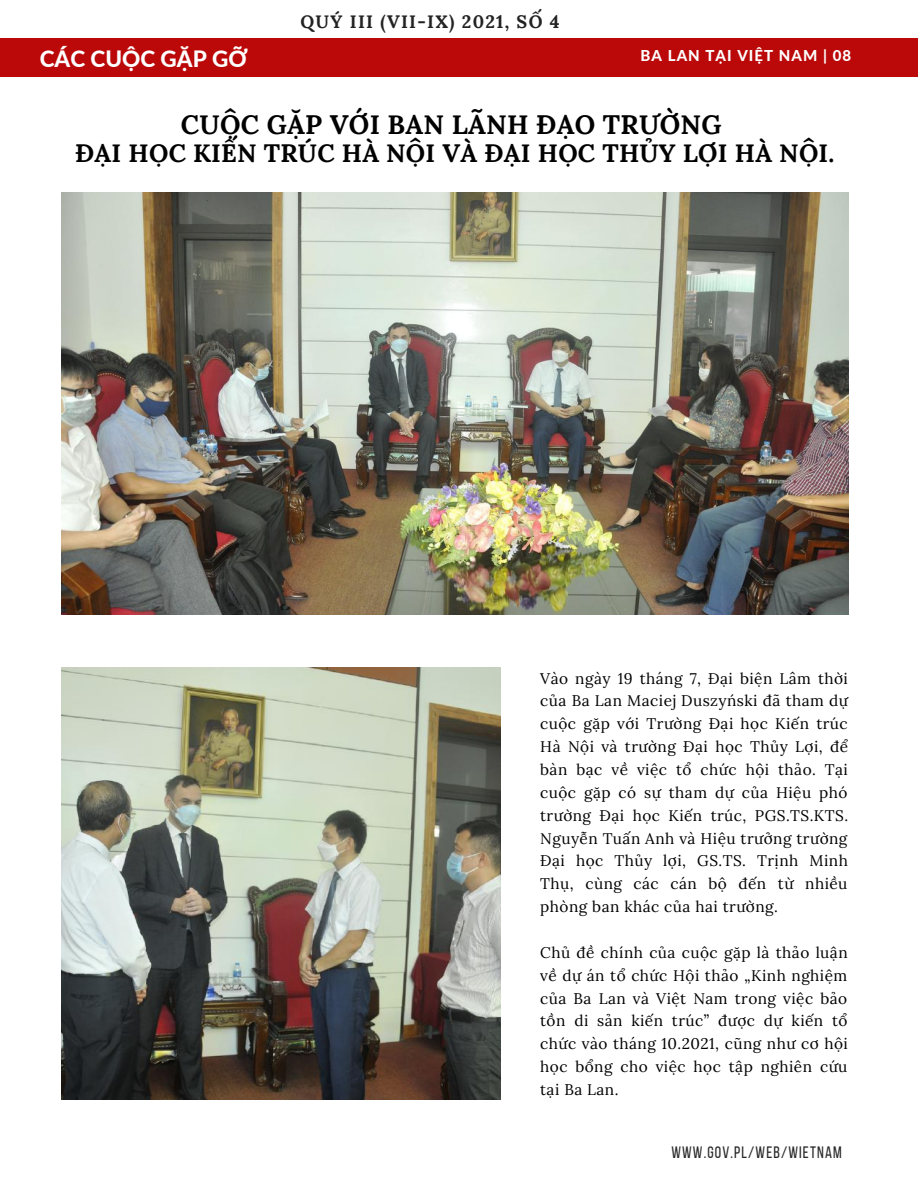
<style>
.page{position:relative;width:918px;height:1188px;background:#fff}
.page>*{position:absolute;margin:0;border:0;box-sizing:border-box;transform-origin:0 0}
.t1{font:700 26.7px "Lora";letter-spacing:.01em;color:#000}
.t2{font:700 25.2px "Lora";letter-spacing:.01em;color:#000}
.t3{font:800 22.5px "Lato";color:#fff}
.t4{font:700 18px "Lora";letter-spacing:.07em;color:#222}
.t5{font:16.5px "Bebas Neue";letter-spacing:.07em;color:#282828}
.t6{font:15.45px/22.8px "Lora";letter-spacing:.03em;color:#000;text-align:justify}
.t7{font:800 15px "Lato";letter-spacing:.07em;color:#fff}
</style>
<div class="page">
<img style="left:61px;top:193px;width:788px;height:422px">
<img style="left:61px;top:668px;width:440px;height:432px">
<div style="left:0;top:38px;width:918px;height:39px;background:#bb0808"></div>
<p class="t4" style="left:300px;top:10px;width:261px">QUÝ III (VII-IX) 2021, SỐ 4</p>
<h3 class="t3" style="left:40px;top:45px;width:210px">CÁC CUỘC GẶP GỠ</h3>
<p class="t7" style="left:641px;top:47px;width:212px">BA LAN TẠI VIỆT NAM | 08</p>
<h1 class="t1" style="left:181px;top:107px;width:542px">CUỘC GẶP VỚI BAN LÃNH ĐẠO TRƯỜNG</h1>
<h2 class="t2" style="left:75px;top:137px;width:761px">ĐẠI HỌC KIẾN TRÚC HÀ NỘI VÀ ĐẠI HỌC THỦY LỢI HÀ NỘI.</h2>
<p class="t6" style="left:540px;top:667px;width:309px">Vào ngày 19 tháng 7, Đại biện Lâm thời của Ba Lan Maciej Duszyński đã tham dự cuộc gặp với Trường Đại học Kiến trúc Hà Nội và trường Đại học Thủy Lợi, để bàn bạc về việc tổ chức hội thảo. Tại cuộc gặp có sự tham dự của Hiệu phó trường Đại học Kiến trúc, PGS.TS.KTS.<br>Nguyễn Tuấn Anh và Hiệu trưởng trường Đại học Thủy lợi, GS.TS. Trịnh Minh Thụ, cùng các cán bộ đến từ nhiều phòng ban khác của hai trường.</p>
<p class="t6" style="left:540px;top:941px;width:309px">Chủ đề chính của cuộc gặp là thảo luận về dự án tổ chức Hội thảo „Kinh nghiệm của Ba Lan và Việt Nam trong việc bảo tồn di sản kiến trúc” được dự kiến tổ chức vào tháng 10.2021, cũng như cơ hội học bổng cho việc học tập nghiên cứu tại Ba Lan.</p>
<p class="t5" style="left:671px;top:1146px;width:172px">WWW.GOV.PL/WEB/WIETNAM</p>
</div>
